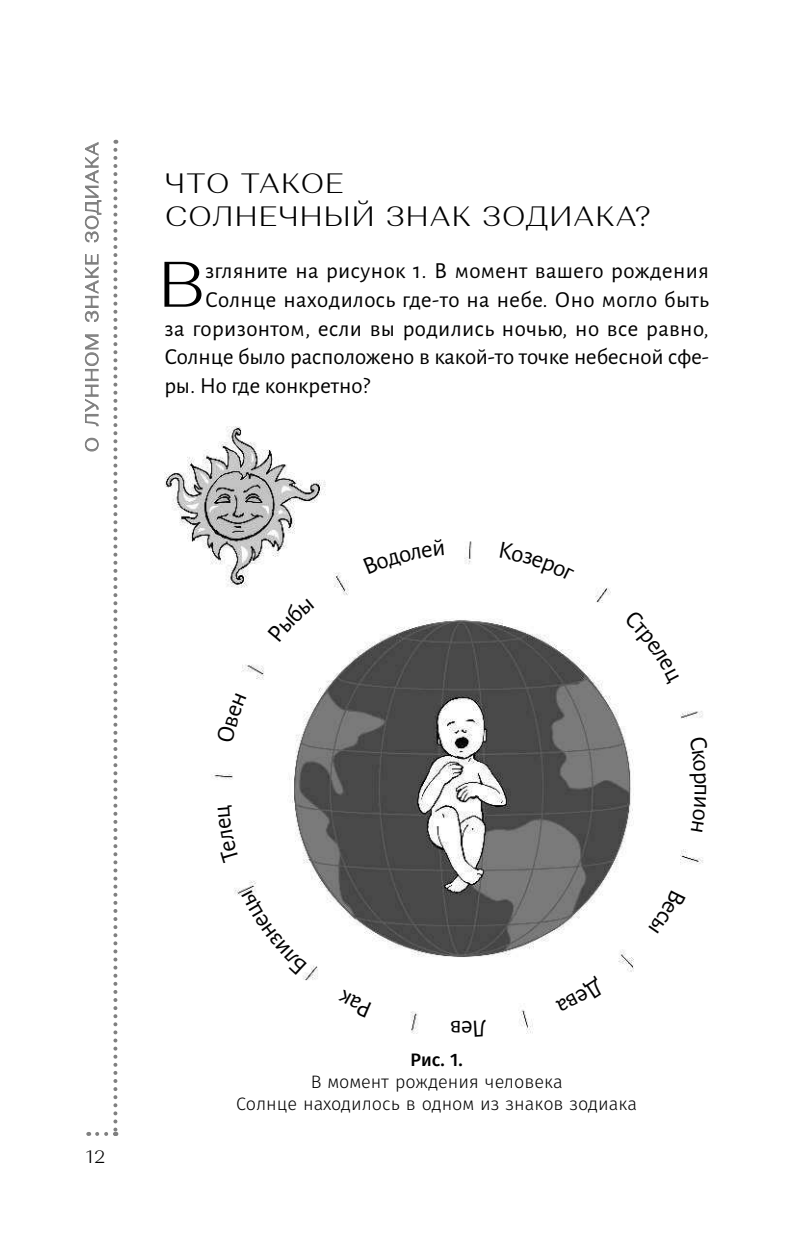
<style>
.page{position:relative;width:811px;height:1259px;background:#fff}
.page>*{position:absolute;margin:0;border:0;box-sizing:border-box;transform-origin:0 0}
.t1{font:300 64.2px "Alethia Next";color:#000}
.t2{font:300 28px/33.6px "Alethia Next";letter-spacing:.04em;color:#000}
.t3{font:23px "Alegreya Sans";letter-spacing:.015em;color:#000}
.t4{font:23px "Alegreya Sans";letter-spacing:-.005em;color:#000}
.t5{font:300 18px/21.6px "Fira Sans";color:#000;text-align:center}
.t6{font:300 18px "Alethia Next";letter-spacing:.055em;color:#808080}
.t7{font:500 18px "Fira Sans";color:#000}
.t8{font:300 18px "Alethia Next";color:#000}
</style>
<div class="page">
<svg style="left:97px;top:150px;width:20px;height:986px"></svg>
<img style="left:164px;top:426px;width:539px;height:607px">
<svg style="left:363px;top:539px;width:81px;height:35px"></svg>
<svg style="left:500px;top:542px;width:74px;height:39px"></svg>
<svg style="left:624px;top:610px;width:56px;height:74px"></svg>
<svg style="left:689px;top:736px;width:14px;height:96px"></svg>
<svg style="left:648px;top:890px;width:37px;height:44px"></svg>
<svg style="left:555px;top:975px;width:50px;height:37px"></svg>
<svg style="left:451px;top:1019px;width:36px;height:14px"></svg>
<svg style="left:338px;top:989px;width:33px;height:29px"></svg>
<svg style="left:241px;top:890px;width:66px;height:84px"></svg>
<svg style="left:217px;top:805px;width:22px;height:58px"></svg>
<svg style="left:217px;top:693px;width:29px;height:50px"></svg>
<svg style="left:268px;top:598px;width:46px;height:43px"></svg>
<p class="t6" style="left:82px;top:452px;width:311px;rotate:-90deg">О ЛУННОМ ЗНАКЕ ЗОДИАКА</p>
<p class="t2" style="left:165px;top:167px;width:487px">ЧТО ТАКОЕ<br>СОЛНЕЧНЫЙ ЗНАК ЗОДИАКА?</p>
<h1 class="t1" style="left:158px;top:248px;width:48px">В</h1>
<p class="t3" style="left:205px;top:261px;width:505px">згляните на рисунок 1. В момент вашего рождения</p>
<p class="t3" style="left:205px;top:290px;width:505px">Солнце находилось где-то на небе. Оно могло быть</p>
<p class="t3" style="left:164px;top:319px;width:546px">за горизонтом, если вы родились ночью, но все равно,</p>
<p class="t3" style="left:164px;top:348px;width:546px">Солнце было расположено в какой-то точке небесной сфе-</p>
<p class="t4" style="left:164px;top:377px;width:207px">ры. Но где конкретно?</p>
<p class="t8" style="left:85px;top:1146px;width:21px">12</p>
<p class="t7" style="left:410px;top:1047px;width:54px">Рис. 1.</p>
<p class="t5" style="left:236px;top:1071px;width:402px">В момент рождения человека<br>Солнце находилось в одном из знаков зодиака</p>
</div>
